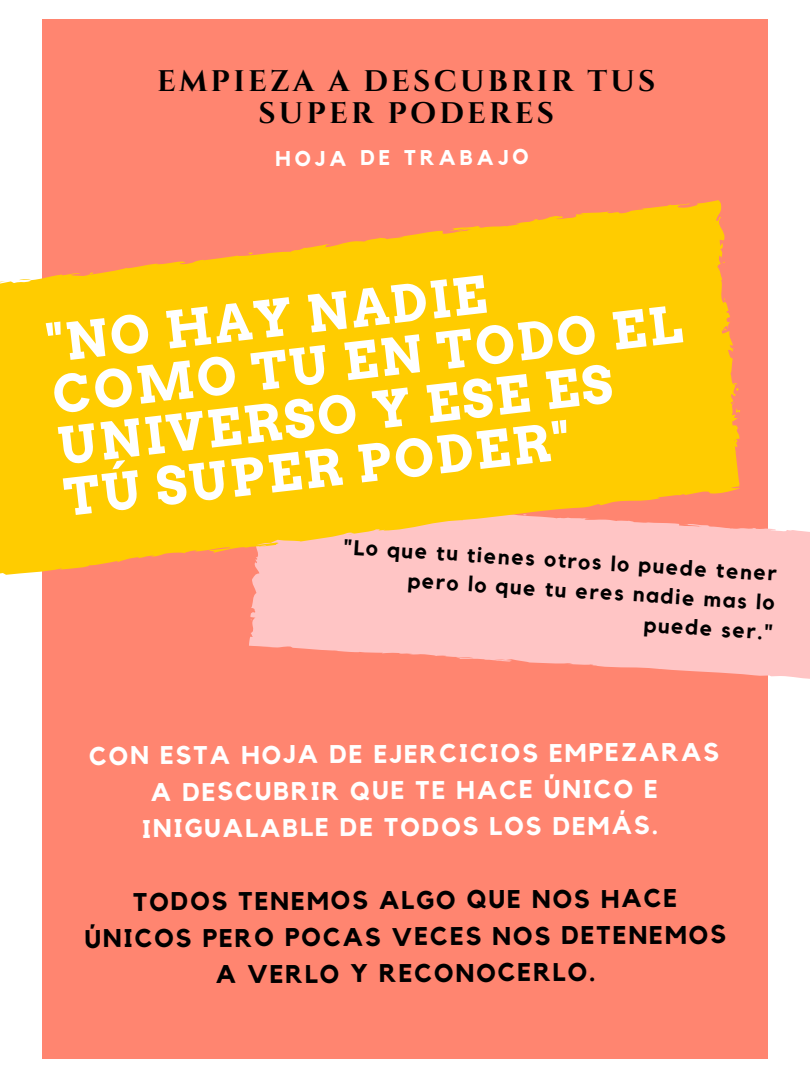
<style>
.page{position:relative;width:810px;height:1080px;background:#fff}
.page>*{position:absolute;margin:0;border:0;box-sizing:border-box;transform-origin:0 0}
.t1{font:700 50.94px/51.4px "Arvo";color:#fff}
.t2{font:700 29.69px/31.4px "Cinzel";letter-spacing:.11em;color:#000;text-align:center}
.t3{font:700 25.44px/36.7px "Kollektif";letter-spacing:.075em;color:#fff;text-align:center}
.t4{font:700 25.44px/36.5px "Kollektif";letter-spacing:.075em;color:#000;text-align:center}
.t5{font:700 21.25px/28.9px "Kollektif";color:#000;text-align:right}
.t6{font:700 21.25px "Kollektif";letter-spacing:.185em;color:#fff}
</style>
<div class="page">
<div style="left:43px;top:19px;width:725px;height:1039px;background:#ff8570"></div>
<svg style="left:249px;top:528px;width:561px;height:151px;fill:#ffc5c5"></svg>
<svg style="left:0;top:197px;width:754px;height:381px;fill:#fc0"></svg>
<svg style="left:735px;top:405px;width:8px;height:10px"></svg>
<svg style="left:732px;top:382px;width:7px;height:11px"></svg>
<svg style="left:248px;top:252px;width:7px;height:3px"></svg>
<svg style="left:19px;top:278px;width:12px;height:3px"></svg>
<p class="t2" style="left:157px;top:67px;width:500px">EMPIEZA A DESCUBRIR TUS<br>SUPER PODERES</p>
<p class="t6" style="left:275px;top:148px;width:255px">HOJA DE TRABAJO</p>
<h1 class="t1" style="left:44px;top:317px;width:635px;rotate:-6deg">"NO HAY NADIE<br>COMO TU EN TODO EL<br>UNIVERSO Y ESE ES<br>TÚ SUPER PODER"</h1>
<p class="t5" style="left:345px;top:531px;width:436px;rotate:4deg">"Lo que tu tienes otros lo puede tener pero lo que tu eres nadie mas lo puede ser."</p>
<p class="t3" style="left:89px;top:736px;width:632px">CON ESTA HOJA DE EJERCICIOS EMPEZARAS<br>A DESCUBRIR QUE TE HACE ÚNICO E<br>INIGUALABLE DE TODOS LOS DEMÁS.</p>
<p class="t4" style="left:85px;top:883px;width:643px">TODOS TENEMOS ALGO QUE NOS HACE<br>ÚNICOS PERO POCAS VECES NOS DETENEMOS<br>A VERLO Y RECONOCERLO.</p>
</div>
